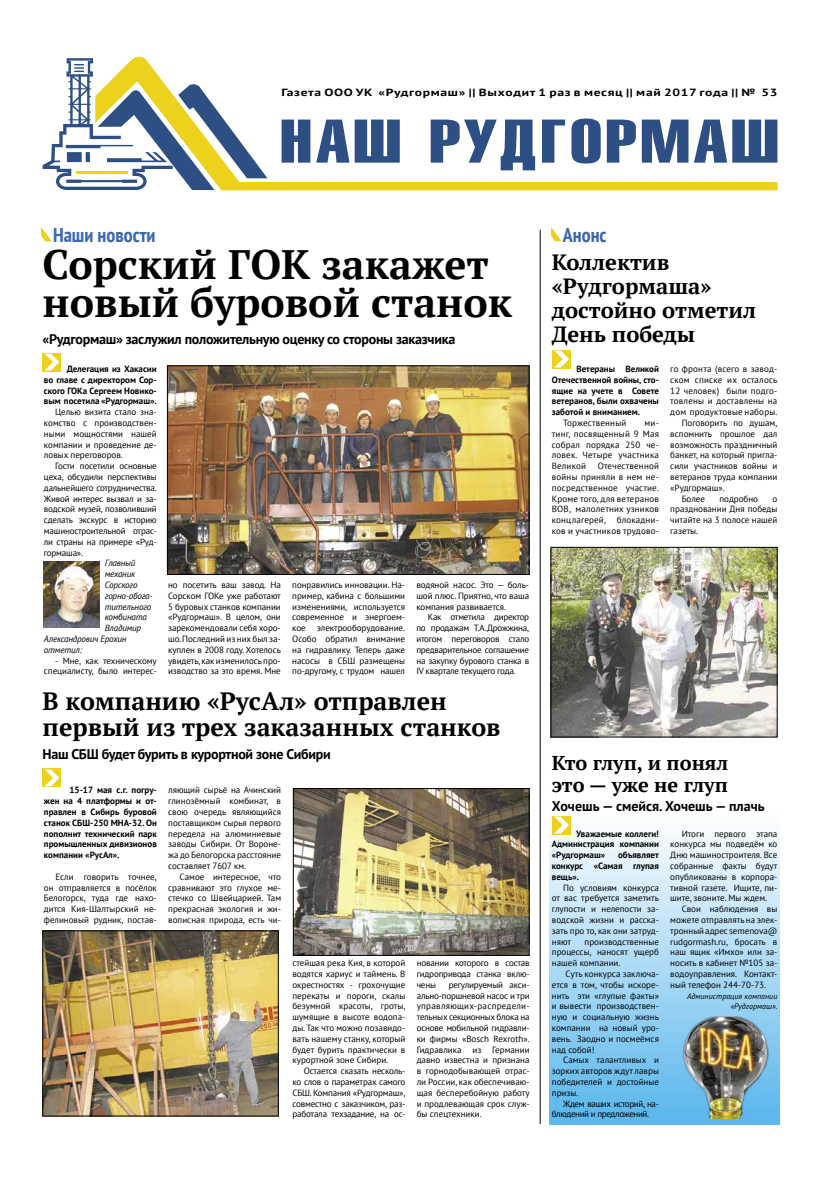
<style>
.page{position:relative;width:820px;height:1191px;background:#fff}
.page>*{position:absolute;margin:0;border:0;box-sizing:border-box;transform-origin:0 0}
.t1{font:700 41px/38px "PT Serif";color:#000}
.t2{font:700 25px/26px "PT Serif";color:#000}
.t3{font:700 22px/24px "PT Serif";color:#000}
.t4{font:700 20px/22px "PT Serif";color:#000}
.t5{font:700 condensed 20px "PT Sans";color:#3c68ae}
.t6{font:700 14px "PT Sans";letter-spacing:-.02em;color:#000}
.t7{font:700 14px "PT Sans";color:#000}
.t8{font:700 10.4px "PT Sans";letter-spacing:.05em;color:#000;scale:1.3 1}
.t9{font:9px/10.8px "PT Sans";color:#000;text-align:justify}
.t10{font:700 9px/10.8px "PT Sans";color:#000;text-align:justify}
.t11{font:9px "PT Sans";letter-spacing:.02em;color:#000}
.t12{font:italic 9px "PT Sans";letter-spacing:-.02em;color:#000}
.t13{font:9px/10.8px "PT Sans";letter-spacing:-.04em;color:#000}
.t14{font:italic 8px/10.8px "PT Sans";color:#000;text-align:right}
</style>
<div class="page">
<div style="left:549px;top:740px;width:230px;height:384px;background:linear-gradient(to bottom,#fff,#5fb8ec)"></div>
<hr style="left:539px;top:230px;width:1px;height:893px;background:#000">
<div style="left:42px;top:768px;width:19px;height:19px;background:#ecd21c"></div>
<svg style="left:44px;top:769px;width:15px;height:17px"></svg>
<img style="left:678px;top:1017px;width:92px;height:101px">
<img style="left:552px;top:549px;width:223px;height:186px">
<div style="left:550px;top:547px;width:227px;height:190px;border:1px solid #000"></div>
<div style="left:551px;top:350px;width:19px;height:18px;background:#ecd21c"></div>
<svg style="left:555px;top:351px;width:14px;height:16px"></svg>
<div style="left:551px;top:815px;width:19px;height:19px;background:#ecd21c"></div>
<svg style="left:554px;top:816px;width:14px;height:17px"></svg>
<img style="left:169px;top:367px;width:358px;height:205px">
<div style="left:167px;top:365px;width:362px;height:209px;border:1px solid #000"></div>
<img style="left:44px;top:562px;width:55px;height:65px">
<img style="left:295px;top:790px;width:232px;height:163px">
<div style="left:293px;top:788px;width:236px;height:167px;border:1px solid #000"></div>
<img style="left:44px;top:932px;width:233px;height:182px">
<div style="left:42px;top:930px;width:237px;height:186px;border:1px solid #000"></div>
<div style="left:42px;top:352px;width:19px;height:19px;background:#ecd21c"></div>
<svg style="left:44px;top:353px;width:15px;height:17px"></svg>
<svg style="left:41px;top:227px;width:11px;height:14px"></svg>
<svg style="left:550px;top:227px;width:11px;height:14px"></svg>
<svg style="left:42px;top:58px;width:231px;height:133px"></svg>
<svg style="left:95px;top:56px;width:682px;height:134px"></svg>
<p class="t8" style="left:281px;top:85px;width:383px">Газета ООО УК «Рудгормаш» || Выходит 1 раз в месяц || май 2017 года || № 53</p>
<h3 class="t5" style="left:53px;top:222px;width:104px">Наши новости</h3>
<h3 class="t5" style="left:562px;top:222px;width:45px">Анонс</h3>
<h1 class="t1" style="left:43px;top:244px;width:471px">Сорский ГОК закажет новый буровой станок</h1>
<h3 class="t6" style="left:43px;top:330px;width:414px">«Рудгормаш» заслужил положительную оценку со стороны заказчика</h3>
<h3 class="t3" style="left:551px;top:249px;width:206px">Коллектив «Рудгормаша» достойно отметил<br>День победы</h3>
<p class="t10" style="left:551px;top:363px;width:109px;text-indent:25px">Ветераны Великой Отечественной войны, сто&shy;ящие на учете в Совете ветеранов, были охвачены заботой и вниманием.</p>
<p class="t11" style="left:563px;top:417px;width:65px">Торжественный</p>
<p class="t11" style="left:670px;top:363px;width:109px">го фронта (всего в завод-</p>
<p class="t11" style="left:670px;top:374px;width:109px">ском списке их осталось</p>
<p class="t11" style="left:670px;top:384px;width:109px">12 человек) были подго-</p>
<p class="t11" style="left:670px;top:395px;width:109px">товлены и доставлены на</p>
<p class="t11" style="left:670px;top:406px;width:109px">дом продуктовые наборы.</p>
<p class="t9" style="left:681px;top:417px;width:97px">Поговорить по душам,</p>
<p class="t9" style="left:670px;top:428px;width:109px">вспомнить прошлое дал</p>
<p class="t9" style="left:670px;top:439px;width:109px">возможность праздничный</p>
<p class="t9" style="left:670px;top:449px;width:109px">банкет, на который пригла-</p>
<p class="t9" style="left:670px;top:460px;width:109px">сили участников войны и</p>
<p class="t9" style="left:670px;top:471px;width:109px">ветеранов труда компании</p>
<p class="t9" style="left:670px;top:482px;width:56px">«Рудгормаш».</p>
<p class="t9" style="left:681px;top:493px;width:25px">Более</p>
<p class="t9" style="left:719px;top:493px;width:40px">подробно</p>
<p class="t10" style="left:44px;top:363px;width:114px;text-indent:23px">Делегация из Хакасии во главе с директором Сор&shy;ского ГОКа Сергеем Новико&shy;вым посетила «Рудгормаш».</p>
<p class="t9" style="left:44px;top:406px;width:114px;text-indent:11px">Целью визита стало зна&shy;комство с производствен&shy;ными мощностями нашей компании и проведение де&shy;ловых переговоров.</p>
<p class="t9" style="left:44px;top:460px;width:114px;text-indent:11px">Гости посетили основные цеха, обсудили перспективы дальнейшего сотрудничества.<br>Живой интерес вызвал и за&shy;водской музей, позволивший сделать экскурс в историю машиностроительной отрас&shy;ли страны на примере «Руд&shy;гормаша».</p>
<p class="t12" style="left:105px;top:557px;width:32px">Главный</p>
<p class="t12" style="left:105px;top:568px;width:32px">механик</p>
<p class="t12" style="left:105px;top:579px;width:34px">Сорского</p>
<p class="t12" style="left:105px;top:590px;width:49px">горно-обога-</p>
<p class="t12" style="left:105px;top:601px;width:48px">тительного</p>
<p class="t12" style="left:105px;top:611px;width:43px">комбината</p>
<p class="t12" style="left:105px;top:622px;width:38px">Владимир</p>
<p class="t12" style="left:44px;top:633px;width:84px">Александрович Ерохин</p>
<p class="t12" style="left:44px;top:644px;width:40px">отметил:</p>
<p class="t9" style="left:44px;top:655px;width:114px;text-align:right">- Мне, как техническому специалисту, было интерес-</p>
<p class="t9" style="left:551px;top:417px;width:109px;text-indent:93px">ми&shy;тинг, посвященный 9 Мая собрал порядка 250 че&shy;ловек. Четыре участника Великой</p>
<p class="t9" style="left:551px;top:460px;width:109px;text-indent:46px">Отечественной войны приняли в нем не&shy;посредственное участие.<br>Кроме того, для ветеранов ВОВ, малолетних узников концлагерей, блокадни&shy;ков и участников трудово-</p>
<p class="t9" style="left:670px;top:493px;width:109px;text-indent:102px">о праздновании Дня победы читайте на 3 полосе нашей газеты.</p>
<p class="t9" style="left:168px;top:579px;width:114px">но посетить ваш завод. На Сорском ГОКе уже работают 5 буровых станков компании «Рудгормаш». В целом, они зарекомендовали себя хоро&shy;шо. Последний из них был за&shy;куплен в 2008 году. Хотелось увидеть, как изменилось про&shy;изводство за это время. Мне</p>
<p class="t9" style="left:292px;top:579px;width:114px">понравились инновации. На&shy;пример, кабина с большими изменениями, используется современное и энергоем&shy;кое электрооборудование.<br>Особо обратил внимание на гидравлику. Теперь даже насосы в СБШ размещены по-другому, с трудом нашел</p>
<p class="t9" style="left:416px;top:579px;width:114px">водяной насос. Это — боль&shy;шой плюс. Приятно, что ваша компания развивается.</p>
<p class="t9" style="left:416px;top:611px;width:114px;text-indent:11px">Как отметила директор по продажам Т.А.Дрожжина, итогом переговоров стало предварительное соглашение на закупку бурового станка в IV квартале текущего года.</p>
<h2 class="t2" style="left:43px;top:687px;width:459px">В компанию «РусАл» отправлен первый из трех заказанных станков</h2>
<h3 class="t6" style="left:43px;top:745px;width:290px">Наш СБШ будет бурить в курортной зоне Сибири</h3>
<p class="t10" style="left:44px;top:784px;width:114px;text-indent:26px">15-17 мая с.г. погру&shy;жен на 4 платформы и от&shy;правлен в Сибирь буровой станок СБШ-250 МНА-32. Он пополнит технический парк промышленных дивизионов компании «РусАл».</p>
<p class="t9" style="left:44px;top:871px;width:114px;text-indent:11px">Если говорить точнее, он отправляется в посёлок Белогорск, туда где нахо&shy;дится Кия-Шалтырский не&shy;фелиновый рудник, постав-</p>
<p class="t9" style="left:168px;top:784px;width:114px">ляющий сырьё на Ачинский глинозёмный комбинат, в свою очередь являющийся поставщиком сырья первого передела на алюминиевые заводы Сибири. От Вороне&shy;жа до Белогорска расстояние составляет 7607 км.</p>
<p class="t9" style="left:168px;top:871px;width:114px;text-indent:11px">Самое интересное, что сравнивают это глухое ме&shy;стечко со Швейцарией. Там прекрасная экология и жи&shy;вописная природа, есть чи-</p>
<p class="t9" style="left:292px;top:957px;width:114px">стейшая река Кия, в которой водятся хариус и таймень. В окрестностях - грохочущие перекаты и пороги, скалы безумной красоты, гроты, шумящие в высоте водопа&shy;ды. Так что можно позавидо&shy;вать нашему станку, который будет бурить практически в курортной зоне Сибири.</p>
<p class="t9" style="left:292px;top:1065px;width:114px;text-indent:11px">Остается сказать несколь&shy;ко слов о параметрах самого СБШ. Компания «Рудгормаш», совместно с заказчиком, раз&shy;работала техзадание, на ос-</p>
<p class="t9" style="left:416px;top:957px;width:114px">новании которого в состав гидропривода станка вклю&shy;чены</p>
<p class="t9" style="left:416px;top:979px;width:114px;text-indent:32px">регулируемый акси&shy;ально-поршневой насос и три управляющих-распредели&shy;тельных секционных блока на основе мобильной гидравли&shy;ки фирмы «Bosch Rexroth».<br>Гидравлика из Германии давно известна и признана в горнодобывающей отрас&shy;ли России, как обеспечиваю&shy;щая бесперебойную работу и продлевающая срок служ&shy;бы спецтехники.</p>
<h3 class="t4" style="left:551px;top:751px;width:178px">Кто глуп, и понял это — уже не глуп</h3>
<h3 class="t7" style="left:551px;top:797px;width:214px">Хочешь — смейся. Хочешь — плачь</h3>
<p class="t10" style="left:551px;top:827px;width:109px;text-indent:24px">Уважаемые коллеги!<br>Администрация компании «Рудгормаш»</p>
<p class="t10" style="left:551px;top:849px;width:109px;text-indent:66px">объявляет конкурс «Самая глупая вещь».</p>
<p class="t9" style="left:551px;top:881px;width:109px;text-indent:11px">По условиям конкурса от вас требуется заметить глупости и нелепости за&shy;водской жизни и расска&shy;зать про то, как они затруд&shy;няют</p>
<p class="t9" style="left:551px;top:935px;width:109px;text-indent:33px">производственные процессы, наносят ущерб нашей компании.</p>
<p class="t9" style="left:551px;top:968px;width:109px;text-indent:14px">Суть конкурса заключа&shy;ется в том, чтобы искоре&shy;нить эти «глупые факты» и вывести производствен&shy;ную и социальную жизнь компании на новый уро&shy;вень. Заодно и посмеёмся над собой!</p>
<p class="t9" style="left:551px;top:1054px;width:109px;text-indent:11px">Самых талантливых и зорких авторов ждут лавры победителей и достойные призы.</p>
<p class="t13" style="left:551px;top:1097px;width:109px;text-indent:11px">Ждем ваших историй, на&shy;блюдений и предложений.</p>
<p class="t9" style="left:670px;top:827px;width:109px;text-indent:11px">Итоги первого этапа конкурса мы подведём ко Дню машиностроителя. Все собранные факты будут опубликованы в корпора&shy;тивной газете. Ищите, пи&shy;шите, звоните. Мы ждем.</p>
<p class="t9" style="left:670px;top:903px;width:109px;text-indent:11px">Свои наблюдения вы можете отправлять на элек&shy;тронный адрес semenova@ rudgormash.ru, бросать в наш ящик «Имхо» или за&shy;носить в кабинет №105 за&shy;водоуправления. Контакт&shy;ный телефон 244-70-73.</p>
<p class="t14" style="left:686px;top:990px;width:92px">Администрация компании «Рудгормаш».</p>
</div>
